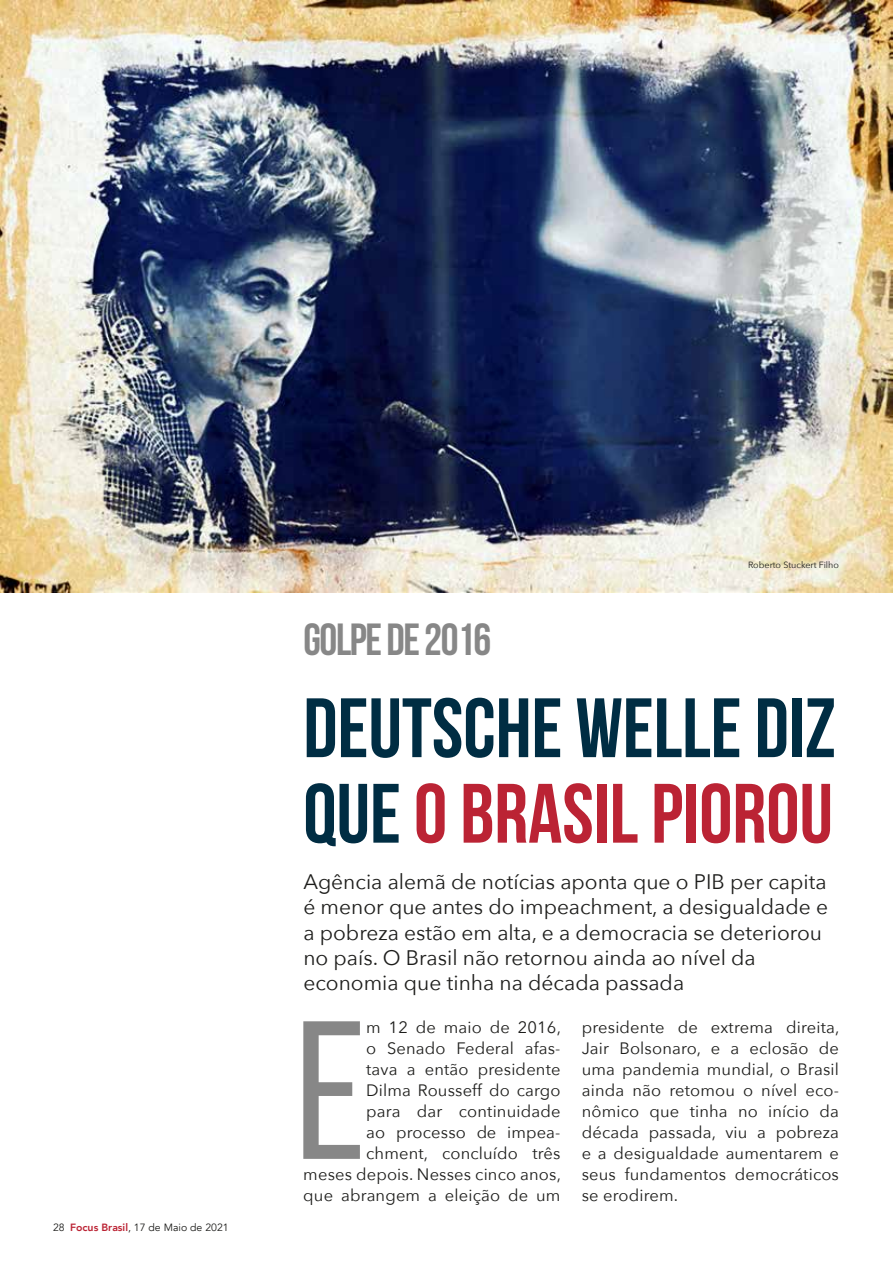
<style>
.page{position:relative;width:893px;height:1263px;background:#fff}
.page>*{position:absolute;margin:0;border:0;box-sizing:border-box;transform-origin:0 0}
.t1{font:196.5px "Bebas Neue";color:#878787}
.t2{font:700 84px/85.5px "Bebas Neue";color:#002d43}
.t3{font:700 45px "Bebas Neue";letter-spacing:-.03em;color:#878787}
.t4{font:21px/25.2px "Avenir Next";color:#1d1d1b}
.t5{font:16.5px/21px "Avenir Next";letter-spacing:.01em;color:#1d1d1b;text-align:right}
.t6{font:10.5px "Avenir";color:#1d1d1b}
.t7{font:9px "Avenir Next";color:#1d1d1b}
.s1{font-weight:800;color:#bb2334}
.s2{color:#bb2334}
</style>
<div class="page">
<img style="left:0;top:0;width:893px;height:592px">
<p class="t6" style="left:53px;top:1221px;width:177px">28 <span class="s1">Focus Brasil</span>, 17 de Maio de 2021</p>
<h3 class="t3" style="left:303px;top:614px;width:190px">GOLPE DE 2016</h3>
<p class="t7" style="left:748px;top:557px;width:92px">Roberto Stuckert Filho</p>
<h2 class="t2" style="left:303px;top:684px;width:534px">DEUTSCHE WELLE DIZ<br>QUE <span class="s2">O BRASIL PIOROU</span></h2>
<p class="t4" style="left:303px;top:868px;width:526px">Agência alemã de notícias aponta que o PIB per capita é menor que antes do impeachment, a desigualdade e a pobreza estão em alta, e a democracia se deteriorou no país. O Brasil não retornou ainda ao nível da economia que tinha na década passada</p>
<h1 class="t1" style="left:295px;top:984px;width:72px">E</h1>
<p class="t5" style="left:303px;top:1016px;width:259px">m 12 de maio de 2016,<br>o Senado Federal afas-<br>tava a então presidente<br>Dilma Rousseff do cargo<br>para dar continuidade<br>ao processo de impea&shy;chment, concluído três<br>meses depois. Nesses cinco anos, que abrangem a eleição de um</p>
<p class="t5" style="left:582px;top:1016px;width:259px;text-align:justify">presidente de extrema direita, Jair Bolsonaro, e a eclosão de uma pandemia mundial, o Brasil ainda não retomou o nível eco&shy;nômico que tinha no início da década passada, viu a pobreza e a desigualdade aumentarem e seus fundamentos democráticos se erodirem.</p>
</div>
